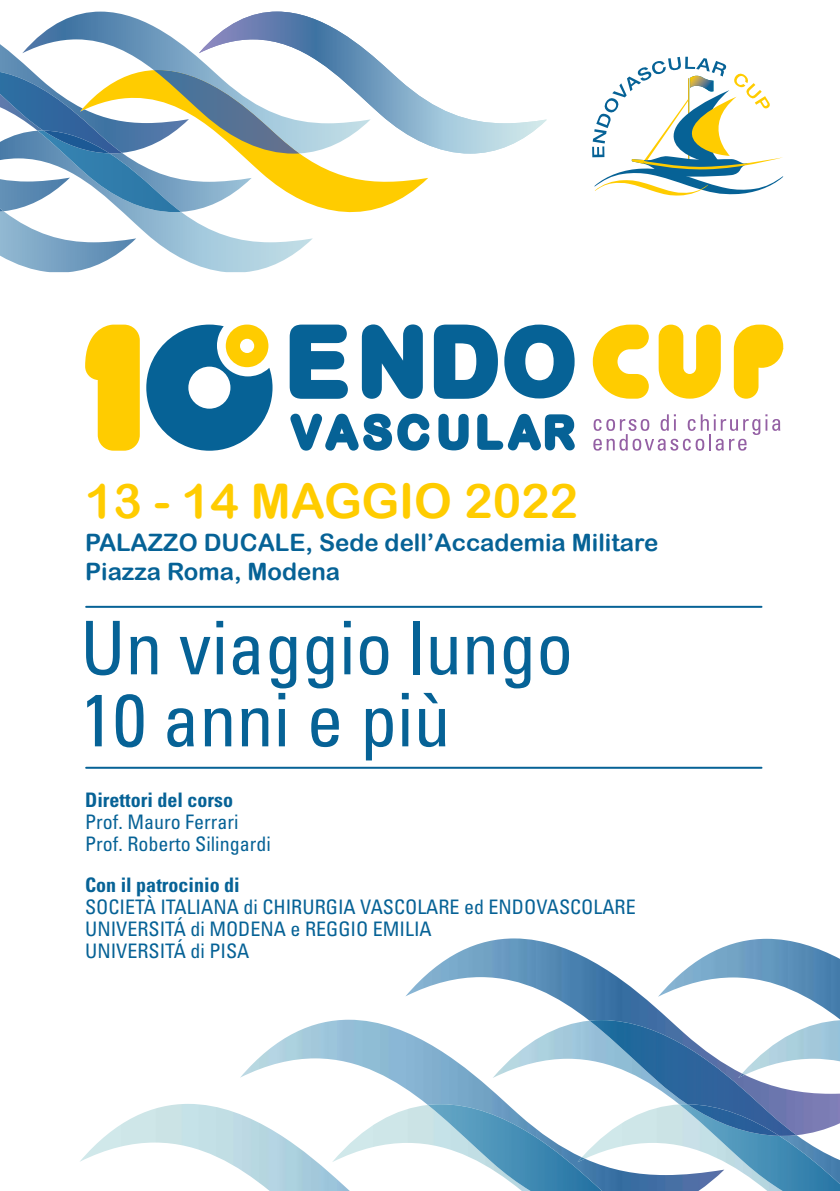
<style>
.page{position:relative;width:840px;height:1191px;background:#fff}
.page>*{position:absolute;margin:0;border:0;box-sizing:border-box;transform-origin:0 0}
.t1{font:condensed 74px/72px "Univers LT Std";color:#066296}
.t2{font:47.8px "Arial Rounded MT Bold";color:#fc0}
.t3{font:24px/28.8px "Arial Rounded MT Bold";color:#066296}
.t4{font:condensed 20px/22px "Univers LT Std";color:#066296}
.t5{font:700 condensed 20px "Univers LT Std";color:#066296}
</style>
<div class="page">
<svg style="left:428px;top:101px;width:118px;height:53px"></svg>
<svg style="left:348px;top:53px;width:80px;height:160px"></svg>
<svg style="left:31px;top:12px;width:339px;height:200px"></svg>
<svg style="left:0;top:44px;width:299px;height:228px"></svg>
<img style="left:80px;top:938px;width:759px;height:253px">
<img style="left:427px;top:1020px;width:369px;height:171px">
<img style="left:687px;top:1104px;width:91px;height:31px">
<hr style="left:86px;top:606px;width:675px;height:2px;background:#066296">
<hr style="left:86px;top:766px;width:675px;height:2px;background:#066296">
<svg style="left:289px;top:324px;width:58px;height:75px"></svg>
<svg style="left:361px;top:324px;width:61px;height:75px"></svg>
<svg style="left:433px;top:324px;width:64px;height:75px"></svg>
<svg style="left:504px;top:324px;width:70px;height:74px"></svg>
<svg style="left:290px;top:413px;width:139px;height:37px"></svg>
<svg style="left:438px;top:413px;width:30px;height:37px"></svg>
<svg style="left:477px;top:413px;width:97px;height:37px"></svg>
<svg style="left:658px;top:324px;width:62px;height:75px"></svg>
<svg style="left:733px;top:324px;width:50px;height:75px"></svg>
<svg style="left:592px;top:324px;width:56px;height:75px"></svg>
<svg style="left:85px;top:324px;width:55px;height:127px"></svg>
<svg style="left:146px;top:324px;width:126px;height:127px"></svg>
<svg style="left:593px;top:414px;width:186px;height:36px"></svg>
<svg style="left:592px;top:57px;width:190px;height:138px"></svg>
<h2 class="t2" style="left:85px;top:473px;width:494px">13 - 14 MAGGIO 2022</h2>
<p class="t3" style="left:85px;top:528px;width:574px">PALAZZO DUCALE, Sede dell’Accademia Militare<br>Piazza Roma, Modena</p>
<h1 class="t1" style="left:80px;top:611px;width:494px">Un viaggio lungo<br>10 anni e più</h1>
<p class="t5" style="left:85px;top:788px;width:149px">Direttori del corso</p>
<p class="t4" style="left:85px;top:811px;width:187px">Prof. Mauro Ferrari<br>Prof. Roberto Silingardi</p>
<p class="t5" style="left:85px;top:873px;width:156px">Con il patrocinio di</p>
<p class="t4" style="left:85px;top:896px;width:552px">SOCIETÀ ITALIANA di CHIRURGIA VASCOLARE ed ENDOVASCOLARE<br>UNIVERSITÁ di MODENA e REGGIO EMILIA<br>UNIVERSITÁ di PISA</p>
</div>
